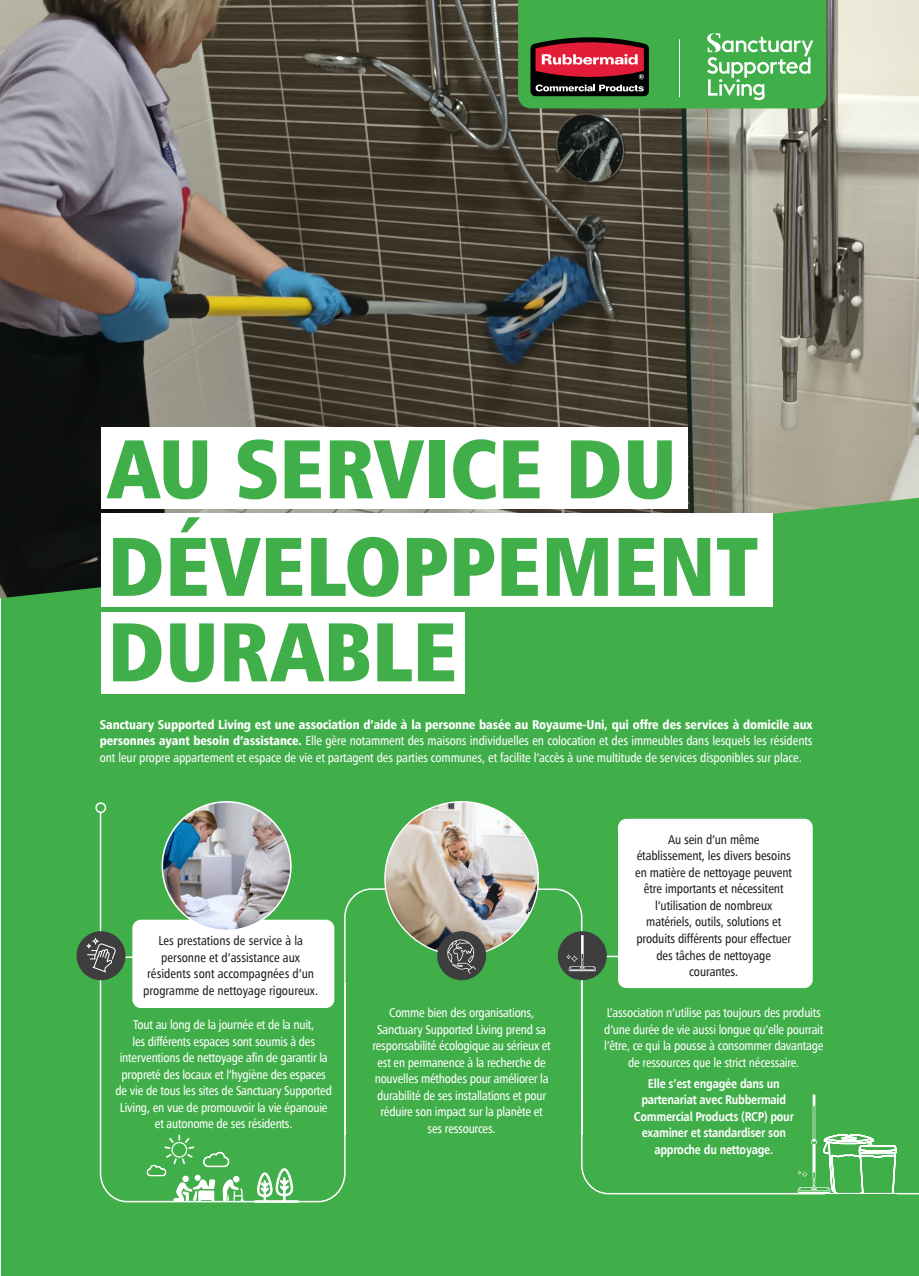
<style>
.page{position:relative;width:919px;height:1276px;background:#fff}
.page>*{position:absolute;margin:0;border:0;box-sizing:border-box;transform-origin:0 0}
.t1{font:900 condensed 83.4px/97.5px "Humanist 777 BT";color:#40ae49}
.t2{font:12.75px/16.5px "Humanist 777 BT Cn Rm";letter-spacing:-.02em;color:#fff;text-align:center}
.t3{font:12.75px/16.5px "Humanist 777 BT Cn Rm";letter-spacing:-.01em;color:#231f20;text-align:center}
.t4{font:700 condensed 12.75px/16.5px "Humanist 777 BT";letter-spacing:-.02em;color:#fff;text-align:center}
.s1{font-family:"Humanist 777 BT";font-weight:900;font-stretch:condensed}
</style>
<div class="page">
<div style="left:1px;top:13px;width:917px;height:1263px;background:#40ae49"></div>
<img style="left:0;top:0;width:919px;height:598px">
<div style="left:101px;top:427px;width:586px;height:82px;background:#fff"></div>
<div style="left:101px;top:611px;width:363px;height:82px;background:#fff"></div>
<div style="left:101px;top:513px;width:671px;height:94px;background:#fff"></div>
<svg style="left:99px;top:809px;width:820px;height:394px"></svg>
<svg style="left:518px;top:0;width:308px;height:108px"></svg>
<div style="left:96px;top:803px;width:9px;height:9px;background:#40ae49;border-radius:50%"></div>
<div style="left:95px;top:802px;width:11px;height:11px;border:2px solid #fff;border-radius:50%"></div>
<div style="left:132px;top:919px;width:202px;height:89px;background:#fff;border-radius:9px"></div>
<div style="left:618px;top:819px;width:195px;height:169px;background:#fff;border-radius:9px"></div>
<hr style="left:120px;top:956px;width:25px;height:2px;background:#fff">
<img style="left:385px;top:801px;width:153px;height:154px;border-radius:77px">
<hr style="left:597px;top:955px;width:25px;height:2px;background:#fff">
<svg style="left:254px;top:1168px;width:45px;height:34px"></svg>
<svg style="left:146px;top:1134px;width:98px;height:68px"></svg>
<div style="left:437px;top:931px;width:49px;height:49px;background:#3e3e3f;border-radius:50%"></div>
<svg style="left:447px;top:939px;width:29px;height:35px"></svg>
<div style="left:558px;top:931px;width:49px;height:49px;background:#3e3e3f;border-radius:50%"></div>
<svg style="left:566px;top:935px;width:30px;height:36px"></svg>
<svg style="left:797px;top:1094px;width:100px;height:109px"></svg>
<div style="left:825px;top:1194px;width:71px;height:9px;background:#40ae49"></div>
<img style="left:162px;top:802px;width:129px;height:128px;border-radius:64px">
<div style="left:77px;top:931px;width:49px;height:49px;background:#3e3e3f;border-radius:50%"></div>
<svg style="left:86px;top:937px;width:30px;height:35px"></svg>
<p class="t1" style="left:108px;top:418px;width:652px">AU SERVICE DU<br>DÉVELOPPEMENT</p>
<p class="t1" style="left:108px;top:601px;width:352px">DURABLE</p>
<p class="t2" style="left:100px;top:716px;width:714px;text-align:justify"><span class="s1">Sanctuary Supported Living est une association d’aide à la personne basée au Royaume-Uni, qui offre des services à domicile aux personnes ayant besoin d’assistance.</span> Elle gère notamment des maisons individuelles en colocation et des immeubles dans lesquels les résidents ont leur propre appartement et espace de vie et partagent des parties communes, et facilite l’accès à une multitude de services disponibles sur place.</p>
<p class="t3" style="left:143px;top:932px;width:177px">Les prestations de service à la personne et d’assistance aux résidents sont accompagnées d’un programme de nettoyage rigoureux.</p>
<p class="t3" style="left:635px;top:831px;width:158px">Au sein d’un même établissement, les divers besoins en matière de nettoyage peuvent être importants et nécessitent l’utilisation de nombreux matériels, outils, solutions et produits différents pour effectuer des tâches de nettoyage courantes.</p>
<p class="t2" style="left:116px;top:1016px;width:218px">Tout au long de la journée et de la nuit,<br>les différents espaces sont soumis à des interventions de nettoyage afin de garantir la propreté des locaux et l’hygiène des espaces de vie de tous les sites de Sanctuary Supported Living, en vue de promouvoir la vie épanouie et autonome de ses résidents.</p>
<p class="t2" style="left:372px;top:1004px;width:180px">Comme bien des organisations, Sanctuary Supported Living prend sa responsabilité écologique au sérieux et est en permanence à la recherche de nouvelles méthodes pour améliorer la durabilité de ses installations et pour réduire son impact sur la planète et ses ressources.</p>
<p class="t2" style="left:604px;top:1004px;width:221px">L’association n’utilise pas toujours des produits d’une durée de vie aussi longue qu’elle pourrait l’être, ce qui la pousse à consommer davantage de ressources que le strict nécessaire.</p>
<p class="t4" style="left:634px;top:1074px;width:161px">Elle s’est engagée dans un partenariat avec Rubbermaid<br>Commercial Products (RCP) pour examiner et standardiser son approche du nettoyage.</p>
</div>
